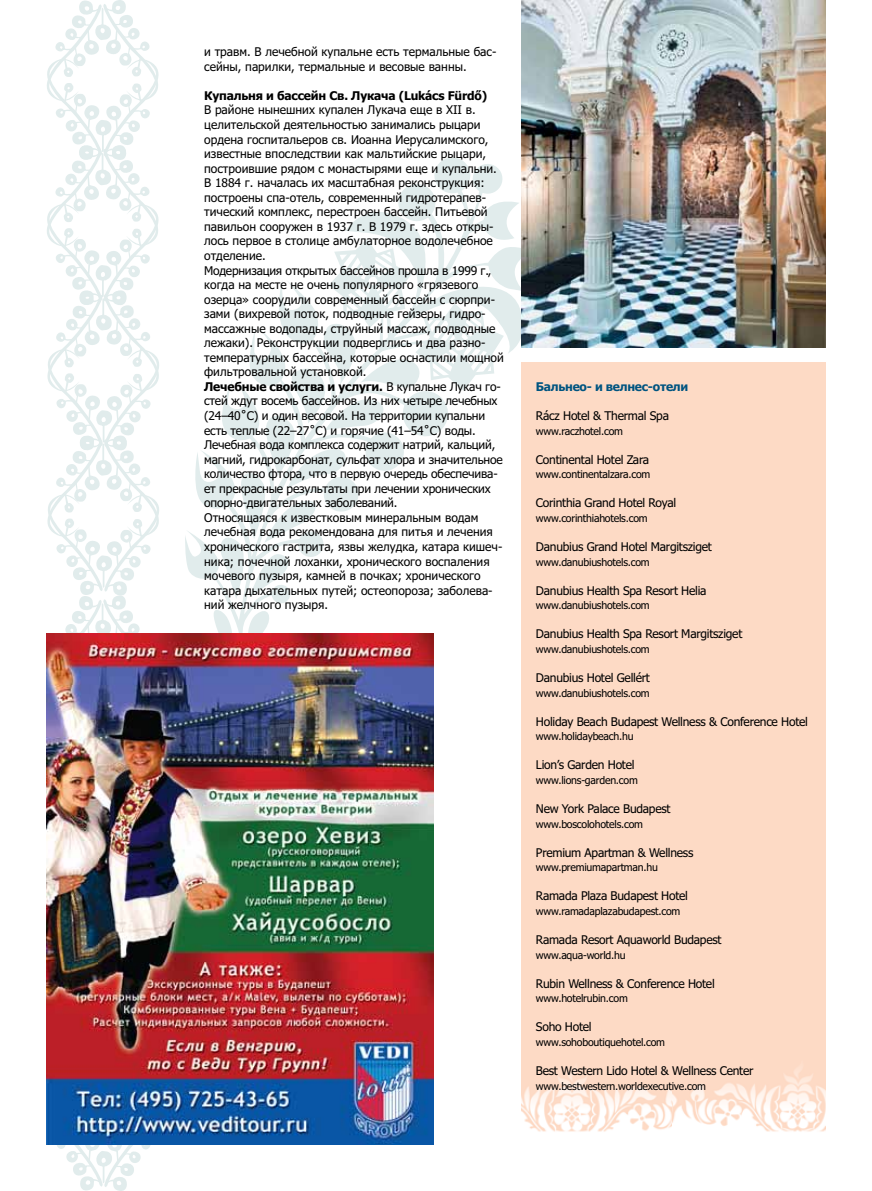
<style>
.page{position:relative;width:872px;height:1191px;background:#fff}
.page>*{position:absolute;margin:0;border:0;box-sizing:border-box;transform-origin:0 0}
.t1{font:12px/14.5px "Tahoma";color:#000}
.t2{font:12px "Tahoma";letter-spacing:-.02em;color:#000}
.t3{font:700 12px "Tahoma";letter-spacing:-.015em;color:#000}
.t4{font:700 12px "Tahoma";letter-spacing:-.02em;color:#005480}
.t5{font:10.5px "Tahoma";letter-spacing:-.02em;color:#000}
.s1{font-weight:700}
</style>
<div class="page">
<svg style="left:406px;top:157px;width:97px;height:31px"></svg>
<svg style="left:345px;top:188px;width:188px;height:165px"></svg>
<svg style="left:184px;top:239px;width:320px;height:395px"></svg>
<div style="left:521px;top:362px;width:304px;height:776px;background:#fddac5"></div>
<img style="left:521px;top:1068px;width:304px;height:70px">
<img style="left:521px;top:0;width:304px;height:347px">
<svg style="left:46px;top:0;width:123px;height:1190px"></svg>
<img style="left:47px;top:634px;width:387px;height:510px">
<p class="t1" style="left:204px;top:44px;width:294px">и травм. В лечебной купальне есть термальные бас&shy;сейны, парилки, термальные и весовые ванны.</p>
<p class="t3" style="left:204px;top:87px;width:284px">Купальня и бассейн Св. Лукача (Lukács Fürdő)</p>
<p class="t1" style="left:204px;top:102px;width:301px">В районе нынешних купален Лукача еще в ХII в. целительской деятельностью занимались рыцари ордена госпитальеров св. Иоанна Иерусалимского, известные впоследствии как мальтийские рыцари, построившие рядом с монастырями еще и купальни.<br>В 1884 г. началась их масштабная реконструкция: построены спа-отель, современный гидротерапев&shy;тический комплекс, перестроен бассейн. Питьевой павильон сооружен в 1937 г. В 1979 г. здесь откры&shy;лось первое в столице амбулаторное водолечебное отделение.<br>Модернизация открытых бассейнов прошла в 1999 г., когда на месте не очень популярного «грязевого озерца» соорудили современный бассейн с сюрпри&shy;зами (вихревой поток, подводные гейзеры, гидро&shy;массажные водопады, струйный массаж, подводные лежаки). Реконструкции подверглись и два разно&shy;температурных бассейна, которые оснастили мощной фильтровальной установкой.<br><span class="s1">Лечебные свойства и услуги.</span> В купальне Лукач го&shy;стей ждут восемь бассейнов. Из них четыре лечебных (24–40˚С) и один весовой. На территории купальни есть теплые (22–27˚С) и горячие (41–54˚С) воды.<br>Лечебная вода комплекса содержит натрий, кальций, магний, гидрокарбонат, сульфат хлора и значительное количество фтора, что в первую очередь обеспечива&shy;ет прекрасные результаты при лечении хронических опорно-двигательных заболеваний.<br>Относящаяся к известковым минеральным водам лечебная вода рекомендована для питья и лечения хронического гастрита, язвы желудка, катара кишеч&shy;ника; почечной лоханки, хронического воспаления мочевого пузыря, камней в почках; хронического катара дыхательных путей; остеопороза; заболева&shy;ний желчного пузыря.</p>
<p class="t4" style="left:536px;top:378px;width:154px">Бальнео- и велнес-отели</p>
<p class="t2" style="left:536px;top:408px;width:134px">Rácz Hotel &amp; Thermal Spa</p>
<p class="t5" style="left:536px;top:424px;width:89px">www.raczhotel.com</p>
<p class="t2" style="left:536px;top:451px;width:115px">Continental Hotel Zara</p>
<p class="t5" style="left:536px;top:467px;width:116px">www.continentalzara.com</p>
<p class="t2" style="left:536px;top:495px;width:142px">Corinthia Grand Hotel Royal</p>
<p class="t5" style="left:536px;top:511px;width:113px">www.corinthiahotels.com</p>
<p class="t2" style="left:536px;top:539px;width:177px">Danubius Grand Hotel Margitsziget</p>
<p class="t5" style="left:536px;top:555px;width:115px">www.danubiushotels.com</p>
<p class="t2" style="left:536px;top:582px;width:172px">Danubius Health Spa Resort Helia</p>
<p class="t5" style="left:536px;top:598px;width:115px">www.danubiushotels.com</p>
<p class="t2" style="left:536px;top:626px;width:208px">Danubius Health Spa Resort Margitsziget</p>
<p class="t5" style="left:536px;top:642px;width:115px">www.danubiushotels.com</p>
<p class="t2" style="left:536px;top:669px;width:115px">Danubius Hotel Gellért</p>
<p class="t5" style="left:536px;top:686px;width:115px">www.danubiushotels.com</p>
<p class="t2" style="left:536px;top:713px;width:273px">Holiday Beach Budapest Wellness &amp; Conference Hotel</p>
<p class="t5" style="left:536px;top:729px;width:99px">www.holidaybeach.hu</p>
<p class="t2" style="left:536px;top:757px;width:100px">Lion’s Garden Hotel</p>
<p class="t5" style="left:536px;top:773px;width:103px">www.lions-garden.com</p>
<p class="t2" style="left:536px;top:800px;width:136px">New York Palace Budapest</p>
<p class="t5" style="left:536px;top:817px;width:109px">www.boscolohotels.com</p>
<p class="t2" style="left:536px;top:844px;width:159px">Premium Apartman &amp; Wellness</p>
<p class="t5" style="left:536px;top:860px;width:124px">www.premiumapartman.hu</p>
<p class="t2" style="left:536px;top:888px;width:154px">Ramada Plaza Budapest Hotel</p>
<p class="t5" style="left:536px;top:904px;width:146px">www.ramadaplazabudapest.com</p>
<p class="t2" style="left:536px;top:931px;width:187px">Ramada Resort Aquaworld Budapest</p>
<p class="t5" style="left:536px;top:947px;width:91px">www.aqua-world.hu</p>
<p class="t2" style="left:536px;top:975px;width:180px">Rubin Wellness &amp; Conference Hotel</p>
<p class="t5" style="left:536px;top:991px;width:93px">www.hotelrubin.com</p>
<p class="t2" style="left:536px;top:1019px;width:57px">Soho Hotel</p>
<p class="t5" style="left:536px;top:1035px;width:131px">www.sohoboutiquehotel.com</p>
<p class="t2" style="left:536px;top:1062px;width:219px">Best Western Lido Hotel &amp; Wellness Center</p>
<p class="t5" style="left:536px;top:1078px;width:172px">www.bestwestern.worldexecutive.com</p>
</div>
